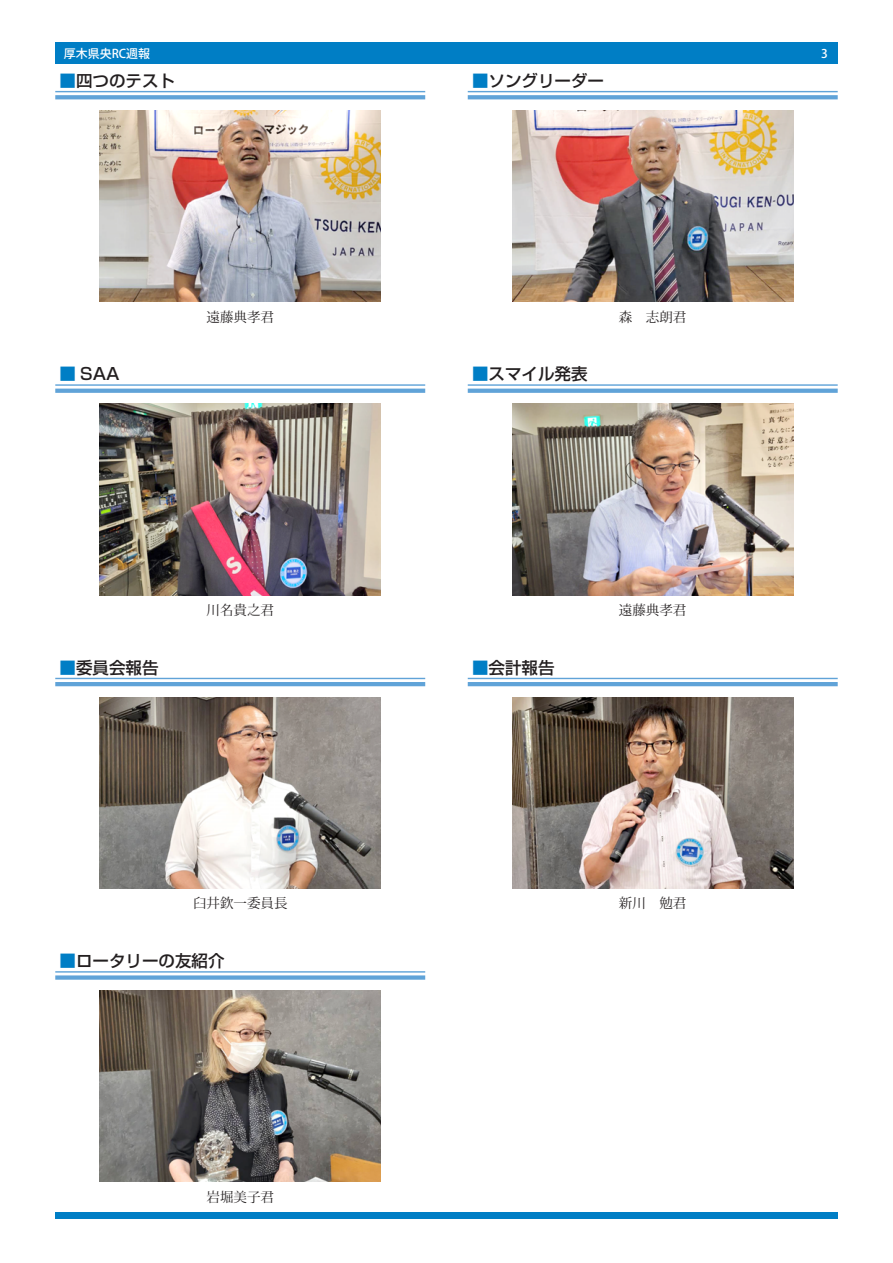
<style>
.page{position:relative;width:893px;height:1263px;background:#fff}
.page>*{position:absolute;margin:0;border:0;box-sizing:border-box;transform-origin:0 0}
.t1{font:500 16.5px "Shin Go Pro";color:#231f20}
.t2{font:13.5px "Koz Min Pro";color:#231f20}
.t3{font:500 12px "Koz Go Pr 6 N";color:#fff}
.s1{color:#007ec5}
</style>
<div class="page">
<div style="left:55px;top:43px;width:783px;height:21px;background:#007ec5"></div>
<div style="left:55px;top:1213px;width:783px;height:6px;background:#007ec5"></div>
<img style="left:100px;top:990px;width:281px;height:192px">
<hr style="left:55px;top:971px;width:370px;height:1px;background:#60a3d8">
<div style="left:55px;top:975px;width:370px;height:5px;background:#60a3d8"></div>
<img style="left:100px;top:110px;width:281px;height:192px">
<hr style="left:55px;top:91px;width:370px;height:1px;background:#60a3d8">
<svg style="left:55px;top:95px;width:370px;height:4px"></svg>
<img style="left:512px;top:110px;width:281px;height:192px">
<hr style="left:468px;top:91px;width:370px;height:1px;background:#60a3d8">
<svg style="left:468px;top:95px;width:370px;height:4px"></svg>
<img style="left:100px;top:404px;width:281px;height:191px">
<hr style="left:55px;top:384px;width:370px;height:2px;background:#60a3d8">
<svg style="left:55px;top:389px;width:370px;height:4px"></svg>
<img style="left:512px;top:404px;width:281px;height:191px">
<hr style="left:468px;top:384px;width:370px;height:2px;background:#60a3d8">
<svg style="left:468px;top:389px;width:370px;height:4px"></svg>
<img style="left:100px;top:697px;width:281px;height:191px">
<hr style="left:55px;top:678px;width:370px;height:1px;background:#60a3d8">
<hr style="left:55px;top:682px;width:370px;height:4px;background:#60a3d8">
<img style="left:512px;top:697px;width:281px;height:191px">
<hr style="left:468px;top:678px;width:370px;height:1px;background:#60a3d8">
<hr style="left:468px;top:682px;width:370px;height:4px;background:#60a3d8">
<p class="t3" style="left:64px;top:47px;width:88px">厚木県央RC週報</p>
<p class="t3" style="left:821px;top:47px;width:8px">3</p>
<p class="t1" style="left:60px;top:67px;width:117px"><span class="s1">■</span>四つのテスト</p>
<p class="t1" style="left:472px;top:67px;width:133px"><span class="s1">■</span>ソングリーダー</p>
<p class="t2" style="left:206px;top:307px;width:69px">遠藤典孝君</p>
<p class="t2" style="left:619px;top:307px;width:69px">森　志朗君</p>
<p class="t1" style="left:60px;top:360px;width:62px"><span class="s1">■</span> SAA</p>
<p class="t1" style="left:472px;top:360px;width:117px"><span class="s1">■</span>スマイル発表</p>
<p class="t2" style="left:206px;top:600px;width:69px">川名貴之君</p>
<p class="t2" style="left:619px;top:600px;width:69px">遠藤典孝君</p>
<p class="t1" style="left:60px;top:654px;width:100px"><span class="s1">■</span>委員会報告</p>
<p class="t1" style="left:472px;top:654px;width:84px"><span class="s1">■</span>会計報告</p>
<p class="t2" style="left:193px;top:894px;width:96px">臼井欽一委員長</p>
<p class="t2" style="left:619px;top:894px;width:69px">新川　勉君</p>
<p class="t1" style="left:60px;top:947px;width:166px"><span class="s1">■</span>ロータリーの友紹介</p>
<p class="t2" style="left:206px;top:1187px;width:69px">岩堀美子君</p>
</div>
